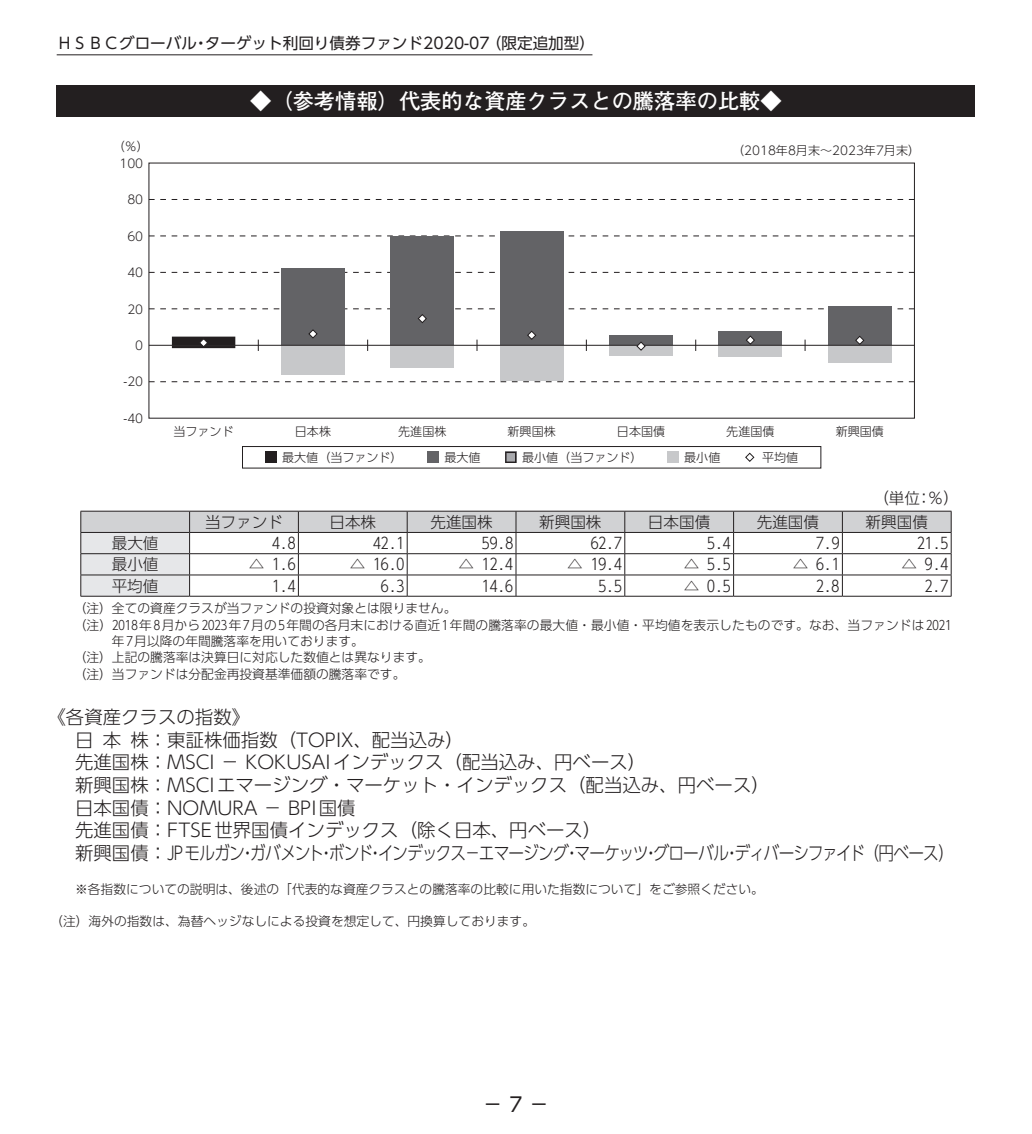
<style>
.page{position:relative;width:1032px;height:1134px;background:#fff}
.page>*{position:absolute;margin:0;border:0;box-sizing:border-box;transform-origin:0 0}
.t1{font:700 21.2px "Futo Go B101 Pro";color:#fff}
.t2{font:19.8px "UD Shin Go Pro";color:#231f20}
.t3{font:300 18.4px/22.6px "UD Shin Go Pro";color:#231f20}
.t4{font:300 15.6px "UD Shin Go Pro";color:#231f20}
.t5{font:15.6px "UD Shin Go Pro";color:#231f20}
.t6{font:300 12.8px "UD Shin Go Pro";color:#231f20}
.t7{font:300 12px "UD Shin Go Pro";color:#231f20}
</style>
<div class="page">
<div style="left:57px;top:86px;width:918px;height:31px;background:#231f20"></div>
<div style="left:242px;top:446px;width:579px;height:22px;border:1px solid #231f20"></div>
<svg style="left:265px;top:452px;width:11px;height:11px"></svg>
<div style="left:427px;top:452px;width:12px;height:11px;background:#636366"></div>
<svg style="left:505px;top:452px;width:11px;height:11px"></svg>
<div style="left:667px;top:452px;width:11px;height:11px;background:#c7c8ca"></div>
<svg style="left:745px;top:453px;width:9px;height:9px"></svg>
<svg style="left:151px;top:381px;width:762px;height:1px"></svg>
<svg style="left:151px;top:272px;width:762px;height:1px"></svg>
<svg style="left:151px;top:236px;width:762px;height:1px"></svg>
<svg style="left:151px;top:199px;width:762px;height:1px"></svg>
<div style="left:281px;top:268px;width:64px;height:77px;background:#636366"></div>
<div style="left:391px;top:236px;width:63px;height:109px;background:#636366"></div>
<div style="left:500px;top:231px;width:63px;height:114px;background:#636366"></div>
<div style="left:609px;top:335px;width:64px;height:10px;background:#636366"></div>
<div style="left:719px;top:331px;width:63px;height:14px;background:#636366"></div>
<div style="left:828px;top:306px;width:63px;height:39px;background:#636366"></div>
<hr style="left:172px;top:345px;width:63px;height:3px;background:#231f20">
<div style="left:281px;top:345px;width:64px;height:29px;background:#c7c8ca"></div>
<div style="left:391px;top:345px;width:63px;height:23px;background:#c7c8ca"></div>
<div style="left:500px;top:345px;width:63px;height:36px;background:#c7c8ca"></div>
<div style="left:609px;top:345px;width:64px;height:10px;background:#c7c8ca"></div>
<div style="left:719px;top:345px;width:63px;height:11px;background:#c7c8ca"></div>
<div style="left:828px;top:345px;width:63px;height:17px;background:#c7c8ca"></div>
<hr style="left:149px;top:345px;width:765px;height:1px;background:#231f20">
<svg style="left:172px;top:337px;width:63px;height:9px"></svg>
<svg style="left:308px;top:329px;width:10px;height:10px"></svg>
<svg style="left:151px;top:308px;width:762px;height:15px"></svg>
<svg style="left:527px;top:331px;width:9px;height:9px"></svg>
<svg style="left:636px;top:341px;width:10px;height:10px"></svg>
<svg style="left:746px;top:335px;width:9px;height:10px"></svg>
<svg style="left:855px;top:336px;width:9px;height:9px"></svg>
<hr style="left:81px;top:596px;width:109px;height:1px;background:#231f20">
<svg style="left:80px;top:511px;width:872px;height:85px"></svg>
<hr style="left:190px;top:596px;width:108px;height:1px;background:#231f20">
<hr style="left:298px;top:596px;width:109px;height:1px;background:#231f20">
<hr style="left:407px;top:596px;width:109px;height:1px;background:#231f20">
<hr style="left:516px;top:596px;width:109px;height:1px;background:#231f20">
<hr style="left:625px;top:596px;width:108px;height:1px;background:#231f20">
<hr style="left:733px;top:596px;width:109px;height:1px;background:#231f20">
<hr style="left:842px;top:596px;width:109px;height:1px;background:#231f20">
<hr style="left:57px;top:54px;width:535px;height:1px;background:#231f20">
<p class="t5" style="left:57px;top:31px;width:540px">ＨＳＢＣグローバル・ターゲット利回り債券ファンド2020-07（限定追加型）</p>
<p class="t7" style="left:113px;top:137px;width:38px">（％）</p>
<p class="t7" style="left:119px;top:153px;width:25px">100</p>
<p class="t7" style="left:127px;top:190px;width:17px">80</p>
<p class="t7" style="left:127px;top:226px;width:17px">60</p>
<p class="t7" style="left:127px;top:263px;width:17px">40</p>
<p class="t7" style="left:127px;top:299px;width:17px">20</p>
<p class="t7" style="left:135px;top:336px;width:9px">0</p>
<p class="t7" style="left:124px;top:372px;width:21px">-20</p>
<p class="t7" style="left:124px;top:409px;width:21px">-40</p>
<h1 class="t1" style="left:250px;top:84px;width:533px">◆（参考情報）代表的な資産クラスとの騰落率の比較◆</h1>
<p class="t7" style="left:732px;top:140px;width:189px">（2018年8月末～2023年7月末）</p>
<p class="t7" style="left:173px;top:422px;width:62px">当ファンド</p>
<p class="t7" style="left:295px;top:422px;width:38px">日本株</p>
<p class="t7" style="left:398px;top:422px;width:50px">先進国株</p>
<p class="t7" style="left:508px;top:422px;width:50px">新興国株</p>
<p class="t7" style="left:617px;top:422px;width:50px">日本国債</p>
<p class="t7" style="left:726px;top:422px;width:50px">先進国債</p>
<p class="t7" style="left:836px;top:422px;width:50px">新興国債</p>
<p class="t7" style="left:282px;top:448px;width:122px">最大値（当ファンド）</p>
<p class="t7" style="left:444px;top:448px;width:38px">最大値</p>
<p class="t7" style="left:522px;top:448px;width:122px">最小値（当ファンド）</p>
<p class="t7" style="left:684px;top:448px;width:38px">最小値</p>
<p class="t7" style="left:762px;top:448px;width:38px">平均値</p>
<p class="t4" style="left:881px;top:485px;width:72px">（単位：％）</p>
<p class="t4" style="left:205px;top:509px;width:79px">当ファンド</p>
<p class="t4" style="left:329px;top:509px;width:48px">日本株</p>
<p class="t4" style="left:430px;top:509px;width:64px">先進国株</p>
<p class="t4" style="left:539px;top:509px;width:64px">新興国株</p>
<p class="t4" style="left:648px;top:509px;width:64px">日本国債</p>
<p class="t4" style="left:757px;top:509px;width:64px">先進国債</p>
<p class="t4" style="left:865px;top:509px;width:64px">新興国債</p>
<p class="t4" style="left:112px;top:530px;width:48px">最大値</p>
<p class="t4" style="left:272px;top:530px;width:25px">4.8</p>
<p class="t4" style="left:373px;top:530px;width:33px">42.1</p>
<p class="t4" style="left:482px;top:530px;width:33px">59.8</p>
<p class="t4" style="left:591px;top:530px;width:33px">62.7</p>
<p class="t4" style="left:707px;top:530px;width:25px">5.4</p>
<p class="t4" style="left:816px;top:530px;width:25px">7.9</p>
<p class="t4" style="left:917px;top:530px;width:33px">21.5</p>
<p class="t4" style="left:112px;top:552px;width:48px">最小値</p>
<p class="t4" style="left:249px;top:552px;width:48px">△ 1.6</p>
<p class="t4" style="left:350px;top:552px;width:56px">△ 16.0</p>
<p class="t4" style="left:458px;top:552px;width:56px">△ 12.4</p>
<p class="t4" style="left:567px;top:552px;width:56px">△ 19.4</p>
<p class="t4" style="left:684px;top:552px;width:48px">△ 5.5</p>
<p class="t4" style="left:793px;top:552px;width:48px">△ 6.1</p>
<p class="t4" style="left:901px;top:552px;width:48px">△ 9.4</p>
<p class="t4" style="left:112px;top:573px;width:48px">平均値</p>
<p class="t4" style="left:272px;top:573px;width:25px">1.4</p>
<p class="t4" style="left:381px;top:573px;width:25px">6.3</p>
<p class="t4" style="left:482px;top:573px;width:33px">14.6</p>
<p class="t4" style="left:598px;top:573px;width:25px">5.5</p>
<p class="t4" style="left:684px;top:573px;width:48px">△ 0.5</p>
<p class="t4" style="left:816px;top:573px;width:25px">2.8</p>
<p class="t4" style="left:925px;top:573px;width:25px">2.7</p>
<p class="t6" style="left:74px;top:598px;width:384px">（注）全ての資産クラスが当ファンドの投資対象とは限りません。</p>
<p class="t6" style="left:74px;top:614px;width:879px">（注）2018年 8月から 2023年 7月の 5年間の各月末における直近 1年間の騰落率の最大値・最小値・平均値を表示したものです。なお、当ファンドは 2021</p>
<p class="t6" style="left:112px;top:631px;width:253px">年 7月以降の年間騰落率を用いております。</p>
<p class="t6" style="left:74px;top:647px;width:359px">（注）上記の騰落率は決算日に対応した数値とは異なります。</p>
<p class="t6" style="left:74px;top:663px;width:333px">（注）当ファンドは分配金再投資基準価額の騰落率です。</p>
<p class="t3" style="left:75px;top:705px;width:880px;text-indent:-28px">《各資産クラスの指数》<br>日本株：東証株価指数（TOPIX、配当込み）<br>先進国株：MSCI － KOKUSAIインデックス（配当込み、円ベース）<br>新興国株：MSCIエマージング・マーケット・インデックス（配当込み、円ベース）<br>日本国債：NOMURA － BPI国債<br>先進国債：FTSE世界国債インデックス（除く日本、円ベース）<br>新興国債：JPモルガン・ガバメント・ボンド・インデックス－エマージング・マーケッツ・グローバル・ディバーシファイド（円ベース）</p>
<p class="t6" style="left:75px;top:878px;width:690px">※各指数についての説明は、後述の「代表的な資産クラスとの騰落率の比較に用いた指数について」をご参照ください。</p>
<p class="t6" style="left:50px;top:911px;width:486px">（注）海外の指数は、為替ヘッジなしによる投資を想定して、円換算しております。</p>
<h2 class="t2" style="left:483px;top:1088px;width:67px">－ 7 －</h2>
</div>
